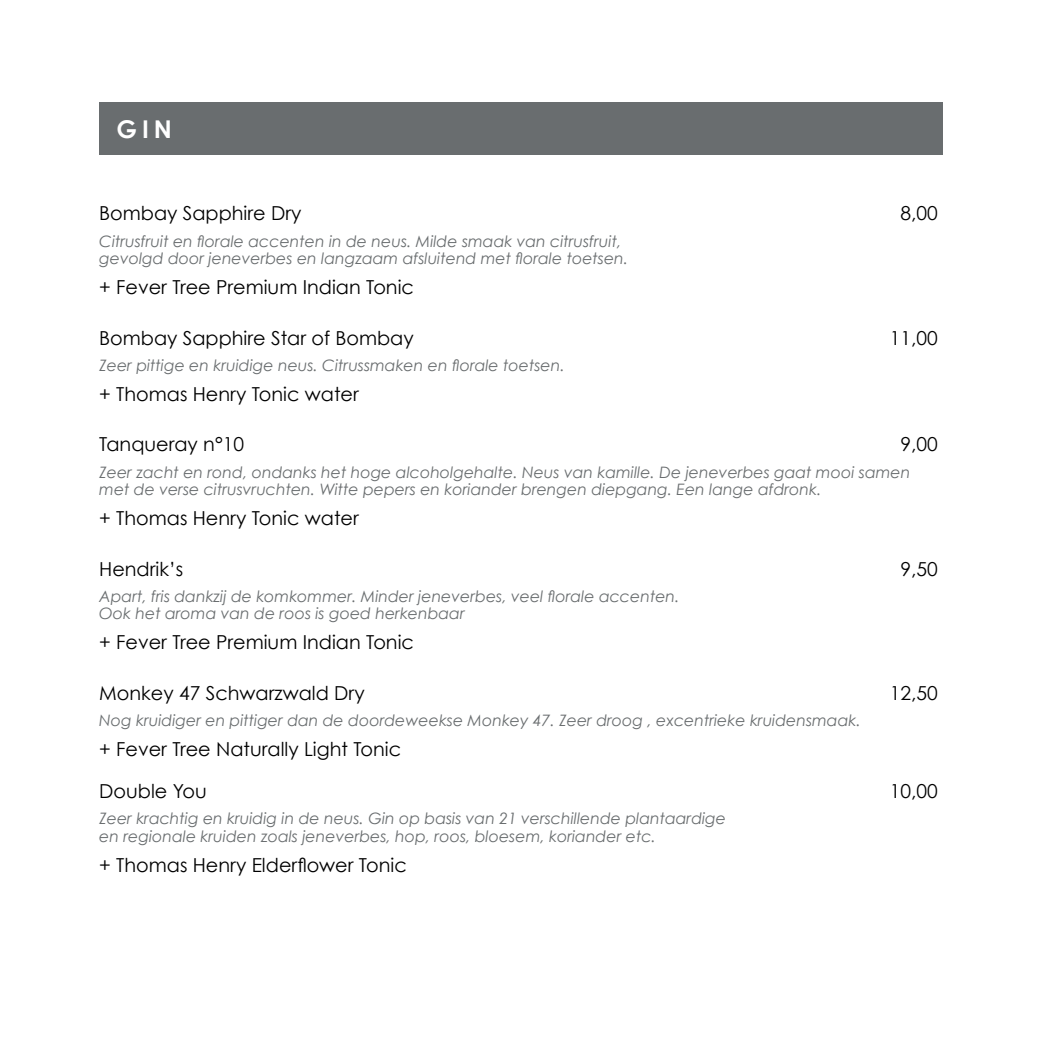
<style>
.page{position:relative;width:1042px;height:1042px;background:#fff}
.page>*{position:absolute;margin:0;border:0;box-sizing:border-box;transform-origin:0 0}
.t1{font:700 24.5px "Century Gothic";color:#fff}
.t2{font:19.25px/42px "Century Gothic";color:#000}
.t3{font:italic 15.75px/17.5px "Century Gothic";color:#696d6f}
</style>
<div class="page">
<div style="left:99px;top:102px;width:844px;height:53px;background:#696d6f"></div>
<h1 class="t1" style="left:117px;top:113px;width:57px">GIN</h1>
<p class="t2" style="left:99px;top:192px;width:204px">Bombay Sapphire Dry</p>
<p class="t2" style="left:900px;top:192px;width:39px">8,00</p>
<p class="t3" style="left:99px;top:232px;width:530px">Citrusfruit en florale accenten in de neus. Milde smaak van citrusfruit, gevolgd door jeneverbes en langzaam afsluitend met florale toetsen.</p>
<p class="t2" style="left:99px;top:266px;width:316px">+ Fever Tree Premium Indian Tonic</p>
<p class="t2" style="left:99px;top:316px;width:316px">Bombay Sapphire Star of Bombay</p>
<p class="t2" style="left:889px;top:316px;width:49px">11,00</p>
<p class="t3" style="left:99px;top:356px;width:467px">Zeer pittige en kruidige neus. Citrussmaken en florale toetsen.</p>
<p class="t2" style="left:99px;top:372px;width:261px">+ Thomas Henry Tonic water</p>
<p class="t2" style="left:99px;top:423px;width:146px">Tanqueray n°10</p>
<p class="t2" style="left:900px;top:423px;width:39px">9,00</p>
<p class="t3" style="left:99px;top:463px;width:812px">Zeer zacht en rond, ondanks het hoge alcoholgehalte. Neus van kamille. De jeneverbes gaat mooi samen met de verse citrusvruchten. Witte pepers en koriander brengen diepgang. Een lange afdronk.</p>
<p class="t2" style="left:99px;top:497px;width:261px">+ Thomas Henry Tonic water</p>
<p class="t2" style="left:99px;top:547px;width:86px">Hendrik’s</p>
<p class="t2" style="left:900px;top:547px;width:39px">9,50</p>
<p class="t3" style="left:99px;top:587px;width:582px">Apart, fris dankzij de komkommer. Minder jeneverbes, veel florale accenten.<br>Ook het aroma van de roos is goed herkenbaar</p>
<p class="t2" style="left:99px;top:621px;width:316px">+ Fever Tree Premium Indian Tonic</p>
<p class="t2" style="left:99px;top:672px;width:267px">Monkey 47 Schwarzwald Dry</p>
<p class="t2" style="left:889px;top:672px;width:49px">12,50</p>
<p class="t3" style="left:99px;top:711px;width:763px">Nog kruidiger en pittiger dan de doordeweekse Monkey 47. Zeer droog , excentrieke kruidensmaak.</p>
<p class="t2" style="left:99px;top:728px;width:303px">+ Fever Tree Naturally Light Tonic<br>Double You</p>
<p class="t2" style="left:889px;top:770px;width:49px">10,00</p>
<p class="t3" style="left:99px;top:809px;width:628px">Zeer krachtig en kruidig in de neus. Gin op basis van 21 verschillende plantaardige en regionale kruiden zoals jeneverbes, hop, roos, bloesem, koriander etc.</p>
<p class="t2" style="left:99px;top:843px;width:309px">+ Thomas Henry Elderflower Tonic</p>
</div>
